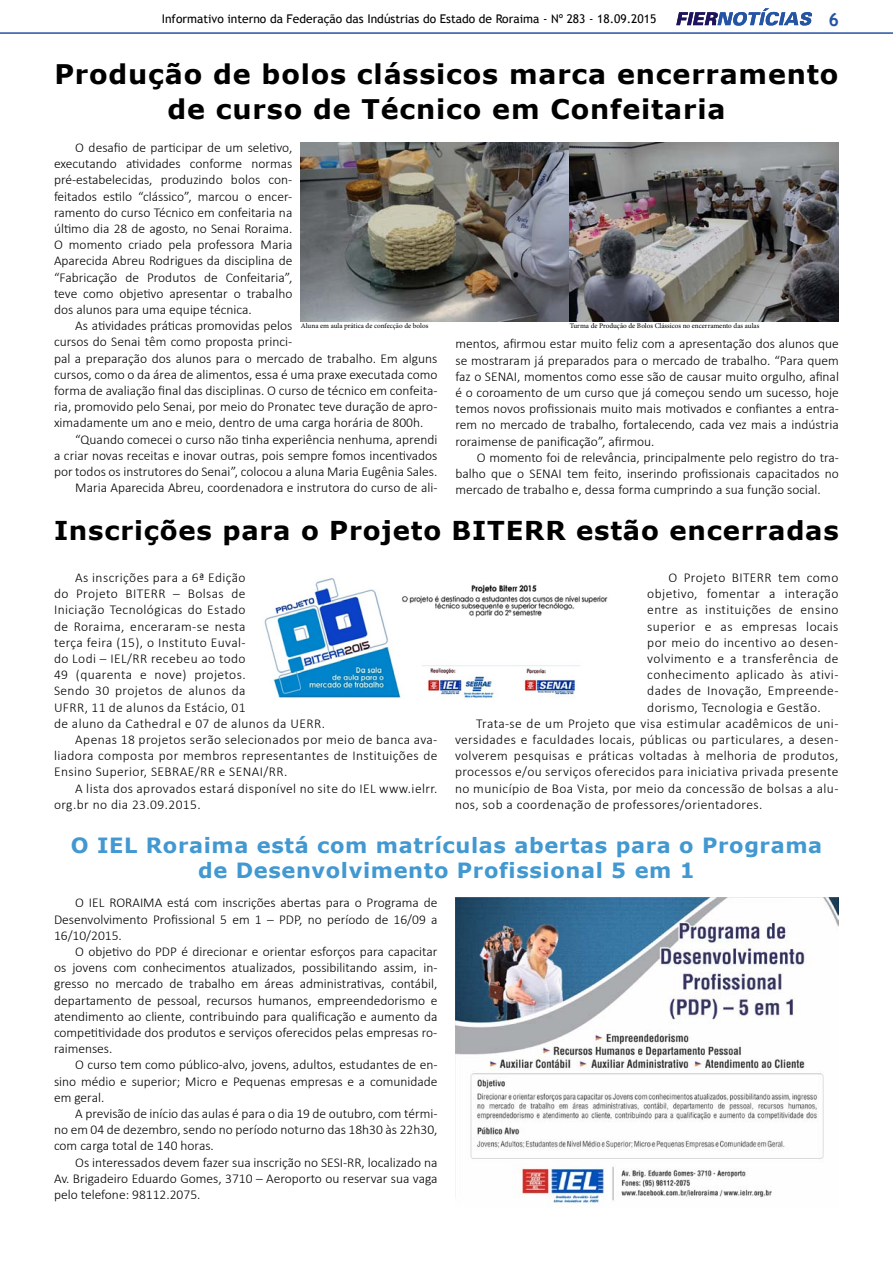
<style>
.page{position:relative;width:893px;height:1263px;background:#fff}
.page>*{position:absolute;margin:0;border:0;box-sizing:border-box;transform-origin:0 0}
.t1{font:700 27px/34.5px "Verdana";letter-spacing:.03em;color:#000;text-align:center}
.t2{font:700 25.95px "Verdana";letter-spacing:.03em;color:#000}
.t3{font:700 21px/25.2px "Verdana";letter-spacing:.03em;color:#4298d1;text-align:center}
.t4{font:700 18px "Trebuchet MS";color:#2654a5}
.t5{font:300 13.5px/16.2px "Calibri";letter-spacing:.01em;color:#000;text-align:justify}
.t6{font:300 13.5px "Calibri";letter-spacing:.03em;color:#000}
.t7{font:12px "Trebuchet MS";color:#000}
.t8{font:7.2px "Minion Pro";color:#000}
</style>
<div class="page">
<svg style="left:676px;top:8px;width:136px;height:18px"></svg>
<hr style="left:0;top:32px;width:893px;height:2px;background:#2654a5">
<img style="left:301px;top:142px;width:538px;height:179px">
<img style="left:264px;top:578px;width:344px;height:120px">
<div style="left:412px;top:624px;width:183px;height:35px;background:#fff"></div>
<img style="left:455px;top:898px;width:384px;height:305px">
<p class="t7" style="left:162px;top:11px;width:496px">Informativo interno da Federação das Indústrias do Estado de Roraima - Nº 283 - 18.09.2015</p>
<h3 class="t4" style="left:828px;top:8px;width:12px">6</h3>
<h1 class="t1" style="left:54px;top:57px;width:786px">Produção de bolos clássicos marca encerramento de curso de Técnico em Confeitaria</h1>
<p class="t5" style="left:54px;top:139px;width:240px;text-indent:21px">O desafio de participar de um seletivo, executando atividades conforme normas pré-estabelecidas, produzindo bolos con&shy;feitados estilo “clássico”, marcou o encer&shy;ramento do curso Técnico em confeitaria na último dia 28 de agosto, no Senai Roraima.<br>O momento criado pela professora Maria Aparecida Abreu Rodrigues da disciplina de “Fabricação de Produtos de Confeitaria”, teve como objetivo apresentar o trabalho dos alunos para uma equipe técnica.</p>
<p class="t5" style="left:54px;top:318px;width:385px;text-align:left;text-indent:21px">As atividades práticas promovidas pelos<br>cursos do Senai têm como proposta princi-<br>pal a preparação dos alunos para o mercado de trabalho. Em alguns cursos, como o da área de alimentos, essa é uma praxe executada como forma de avaliação final das disciplinas. O curso de técnico em confeita&shy;ria, promovido pelo Senai, por meio do Pronatec teve duração de apro&shy;ximadamente um ano e meio, dentro de uma carga horária de 800h.</p>
<p class="t5" style="left:54px;top:431px;width:385px;text-align:right">“Quando comecei o curso não tinha experiência nenhuma, aprendi<br>a criar novas receitas e inovar outras, pois sempre fomos incentivados por todos os instrutores do Senai”, colocou a aluna Maria Eugênia Sales.<br>Maria Aparecida Abreu, coordenadora e instrutora do curso de ali-</p>
<p class="t8" style="left:301px;top:320px;width:129px">Aluna em aula prática de confecção de bolos</p>
<p class="t8" style="left:570px;top:320px;width:191px">Turma de Produção de Bolos Clássicos no encerramento das aulas</p>
<p class="t5" style="left:455px;top:336px;width:385px">mentos, afirmou estar muito feliz com a apresentação dos alunos que se mostraram já preparados para o mercado de trabalho. “Para quem faz o SENAI, momentos como esse são de causar muito orgulho, afinal é o coroamento de um curso que já começou sendo um sucesso, hoje temos novos profissionais muito mais motivados e confiantes a entra&shy;rem no mercado de trabalho, fortalecendo, cada vez mais a indústria roraimense de panificação”, afirmou.</p>
<p class="t5" style="left:455px;top:449px;width:385px;text-indent:21px">O momento foi de relevância, principalmente pelo registro do tra&shy;balho que o SENAI tem feito, inserindo profissionais capacitados no mercado de trabalho e, dessa forma cumprindo a sua função social.</p>
<h2 class="t2" style="left:54px;top:512px;width:786px">Inscrições para o Projeto BITERR estão encerradas</h2>
<p class="t6" style="left:75px;top:569px;width:172px">As inscrições para a 6ª Edição</p>
<p class="t6" style="left:54px;top:585px;width:193px">do Projeto BITERR – Bolsas de</p>
<p class="t6" style="left:54px;top:601px;width:193px">Iniciação Tecnológicas do Estado</p>
<p class="t6" style="left:54px;top:618px;width:193px">de Roraima, enceraram-se nesta</p>
<p class="t6" style="left:54px;top:634px;width:193px">terça feira (15), o Instituto Euval-</p>
<p class="t6" style="left:54px;top:650px;width:193px">do Lodi – IEL/RR recebeu ao todo</p>
<p class="t6" style="left:54px;top:666px;width:193px">49 (quarenta e nove) projetos.</p>
<p class="t6" style="left:54px;top:682px;width:193px">Sendo 30 projetos de alunos da</p>
<p class="t6" style="left:54px;top:699px;width:193px">UFRR, 11 de alunos da Estácio, 01</p>
<p class="t6" style="left:54px;top:715px;width:272px">de aluno da Cathedral e 07 de alunos da UERR.</p>
<p class="t6" style="left:75px;top:731px;width:364px">Apenas 18 projetos serão selecionados por meio de banca ava-</p>
<p class="t6" style="left:54px;top:747px;width:385px">liadora composta por membros representantes de Instituições de</p>
<p class="t6" style="left:54px;top:763px;width:235px">Ensino Superior, SEBRAE/RR e SENAI/RR.</p>
<p class="t6" style="left:75px;top:780px;width:364px">A lista dos aprovados estará disponível no site do IEL www.ielrr.</p>
<p class="t6" style="left:54px;top:796px;width:148px">org.br no dia 23.09.2015.</p>
<p class="t6" style="left:669px;top:569px;width:171px">O Projeto BITERR tem como</p>
<p class="t6" style="left:647px;top:585px;width:193px">objetivo, fomentar a interação</p>
<p class="t6" style="left:647px;top:601px;width:193px">entre as instituições de ensino</p>
<p class="t6" style="left:647px;top:618px;width:193px">superior e as empresas locais</p>
<p class="t6" style="left:647px;top:634px;width:193px">por meio do incentivo ao desen-</p>
<p class="t6" style="left:647px;top:650px;width:193px">volvimento e a transferência de</p>
<p class="t6" style="left:647px;top:666px;width:193px">conhecimento aplicado às ativi-</p>
<p class="t6" style="left:647px;top:682px;width:193px">dades de Inovação, Empreende-</p>
<p class="t6" style="left:647px;top:699px;width:175px">dorismo, Tecnologia e Gestão.</p>
<p class="t6" style="left:476px;top:715px;width:364px">Trata-se de um Projeto que visa estimular acadêmicos de uni-</p>
<p class="t6" style="left:455px;top:731px;width:385px">versidades e faculdades locais, públicas ou particulares, a desen-</p>
<p class="t6" style="left:455px;top:747px;width:385px">volverem pesquisas e práticas voltadas à melhoria de produtos,</p>
<p class="t6" style="left:455px;top:763px;width:385px">processos e/ou serviços oferecidos para iniciativa privada presente</p>
<p class="t6" style="left:455px;top:780px;width:385px">no município de Boa Vista, por meio da concessão de bolsas a alu-</p>
<p class="t6" style="left:455px;top:796px;width:309px">nos, sob a coordenação de professores/orientadores.</p>
<h3 class="t3" style="left:71px;top:832px;width:753px">O IEL Roraima está com matrículas abertas para o Programa de Desenvolvimento Profissional 5 em 1</h3>
<p class="t5" style="left:54px;top:895px;width:385px;text-indent:21px">O IEL RORAIMA está com inscrições abertas para o Programa de Desenvolvimento Profissional 5 em 1 – PDP, no período de 16/09 a 16/10/2015.</p>
<p class="t5" style="left:54px;top:943px;width:385px;text-indent:21px">O objetivo do PDP é direcionar e orientar esforços para capacitar os jovens com conhecimentos atualizados, possibilitando assim, in&shy;gresso no mercado de trabalho em áreas administrativas, contábil, departamento de pessoal, recursos humanos, empreendedorismo e atendimento ao cliente, contribuindo para qualificação e aumento da competitividade dos produtos e serviços oferecidos pelas empresas ro&shy;raimenses.</p>
<p class="t5" style="left:54px;top:1057px;width:385px;text-indent:21px">O curso tem como público-alvo, jovens, adultos, estudantes de en&shy;sino médio e superior; Micro e Pequenas empresas e a comunidade em geral.</p>
<p class="t5" style="left:54px;top:1105px;width:385px;text-indent:21px">A previsão de início das aulas é para o dia 19 de outubro, com térmi&shy;no em 04 de dezembro, sendo no período noturno das 18h30 às 22h30, com carga total de 140 horas.</p>
<p class="t5" style="left:54px;top:1154px;width:385px;text-indent:21px">Os interessados devem fazer sua inscrição no SESI-RR, localizado na Av. Brigadeiro Eduardo Gomes, 3710 – Aeroporto ou reservar sua vaga pelo telefone: 98112.2075.</p>
</div>
